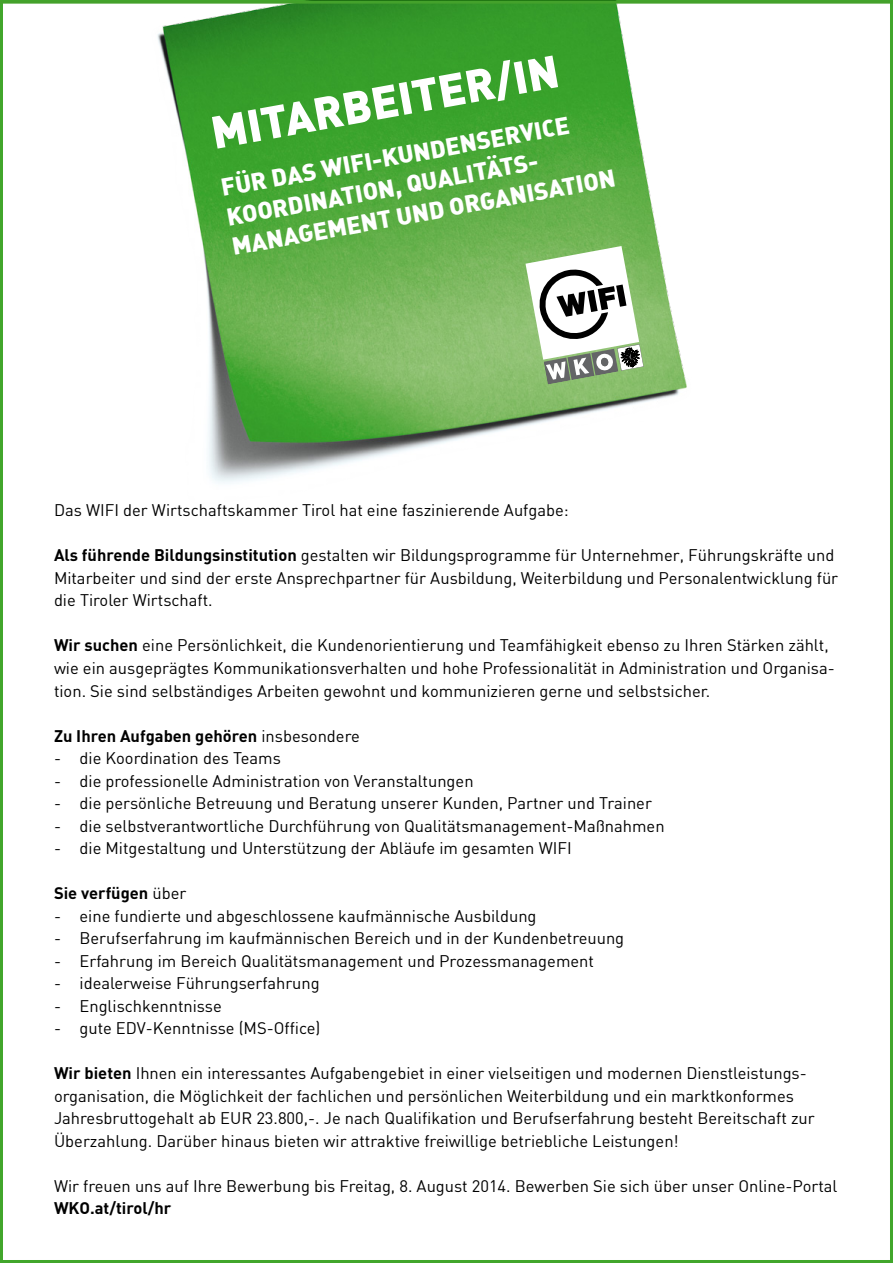
<style>
.page{position:relative;width:893px;height:1263px;background:#fff}
.page>*{position:absolute;margin:0;border:0;box-sizing:border-box;transform-origin:0 0}
.t1{font:900 45px "DIN";color:#fff}
.t2{font:24px/30px "DIN Black Alternate";color:#fff}
.t3{font:16.5px/22.5px "DIN";color:#000}
.t4{font:700 16.5px "DIN";color:#000}
.s1{font-weight:700}
.s2{font-weight:400}
</style>
<div class="page">
<img style="left:98px;top:0;width:658px;height:483px">
<svg style="left:525px;top:246px;width:119px;height:138px"></svg>
<hr style="left:0;top:1px;width:893px;height:3px;background:#44a12b">
<h1 class="t1" style="left:206px;top:103px;width:354px;rotate:-10deg">MITARBEITER/IN</h1>
<h2 class="t2" style="left:219px;top:171px;width:391px;rotate:-10deg">FÜR DAS WIFI-KUNDENSERVICE<br>KOORDINATION, QUALITÄTS-<br>MANAGEMENT UND ORGANISATION</h2>
<p class="t3" style="left:54px;top:499px;width:516px">Das WIFI der Wirtschaftskammer Tirol hat eine faszinierende Aufgabe:</p>
<p class="t3" style="left:54px;top:544px;width:786px"><span class="s1">Als führende Bildungsinstitution</span> gestalten wir Bildungsprogramme für Unternehmer, Führungskräfte und<br>Mitarbeiter und sind der erste Ansprechpartner für Ausbildung, Weiterbildung und Personalentwicklung für die Tiroler Wirtschaft.</p>
<p class="t3" style="left:54px;top:634px;width:782px"><span class="s1">Wir suchen</span> eine Persönlichkeit, die Kundenorientierung und Teamfähigkeit ebenso zu Ihren Stärken zählt, wie ein ausgeprägtes Kommunikationsverhalten und hohe Professionalität in Administration und Organisa&shy;tion. Sie sind selbständiges Arbeiten gewohnt und kommunizieren gerne und selbstsicher.</p>
<p class="t4" style="left:54px;top:725px;width:307px">Zu Ihren Aufgaben gehören <span class="s2">insbesondere</span></p>
<p class="t3" style="left:54px;top:746px;width:228px">- die Koordination des Teams</p>
<p class="t3" style="left:54px;top:769px;width:421px">- die professionelle Administration von Veranstaltungen</p>
<p class="t3" style="left:54px;top:791px;width:599px">- die persönliche Betreuung und Beratung unserer Kunden, Partner und Trainer</p>
<p class="t3" style="left:54px;top:814px;width:612px">- die selbstverantwortliche Durchführung von Qualitätsmanagement-Maßnahmen</p>
<p class="t3" style="left:54px;top:836px;width:519px">- die Mitgestaltung und Unterstützung der Abläufe im gesamten WIFI</p>
<p class="t4" style="left:54px;top:882px;width:134px">Sie verfügen <span class="s2">über</span></p>
<p class="t3" style="left:54px;top:904px;width:484px">- eine fundierte und abgeschlossene kaufmännische Ausbildung</p>
<p class="t3" style="left:54px;top:926px;width:572px">- Berufserfahrung im kaufmännischen Bereich und in der Kundenbetreuung</p>
<p class="t3" style="left:54px;top:949px;width:541px">- Erfahrung im Bereich Qualitätsmanagement und Prozessmanagement</p>
<p class="t3" style="left:54px;top:971px;width:267px">- idealerweise Führungserfahrung</p>
<p class="t3" style="left:54px;top:994px;width:169px">- Englischkenntnisse</p>
<p class="t3" style="left:54px;top:1016px;width:268px">- gute EDV-Kenntnisse (MS-Office)</p>
<p class="t3" style="left:54px;top:1061px;width:762px"><span class="s1">Wir bieten</span> Ihnen ein interessantes Aufgabengebiet in einer vielseitigen und modernen Dienstleistungs&shy;organisation, die Möglichkeit der fachlichen und persönlichen Weiterbildung und ein marktkonformes Jahresbruttogehalt ab EUR 23.800,-. Je nach Qualifikation und Berufserfahrung besteht Bereitschaft zur Überzahlung. Darüber hinaus bieten wir attraktive freiwillige betriebliche Leistungen!</p>
<p class="t3" style="left:54px;top:1174px;width:785px">Wir freuen uns auf Ihre Bewerbung bis Freitag, 8. August 2014. Bewerben Sie sich über unser Online-Portal</p>
<p class="t4" style="left:54px;top:1197px;width:119px">WKO.at/tirol/hr</p>
</div>
